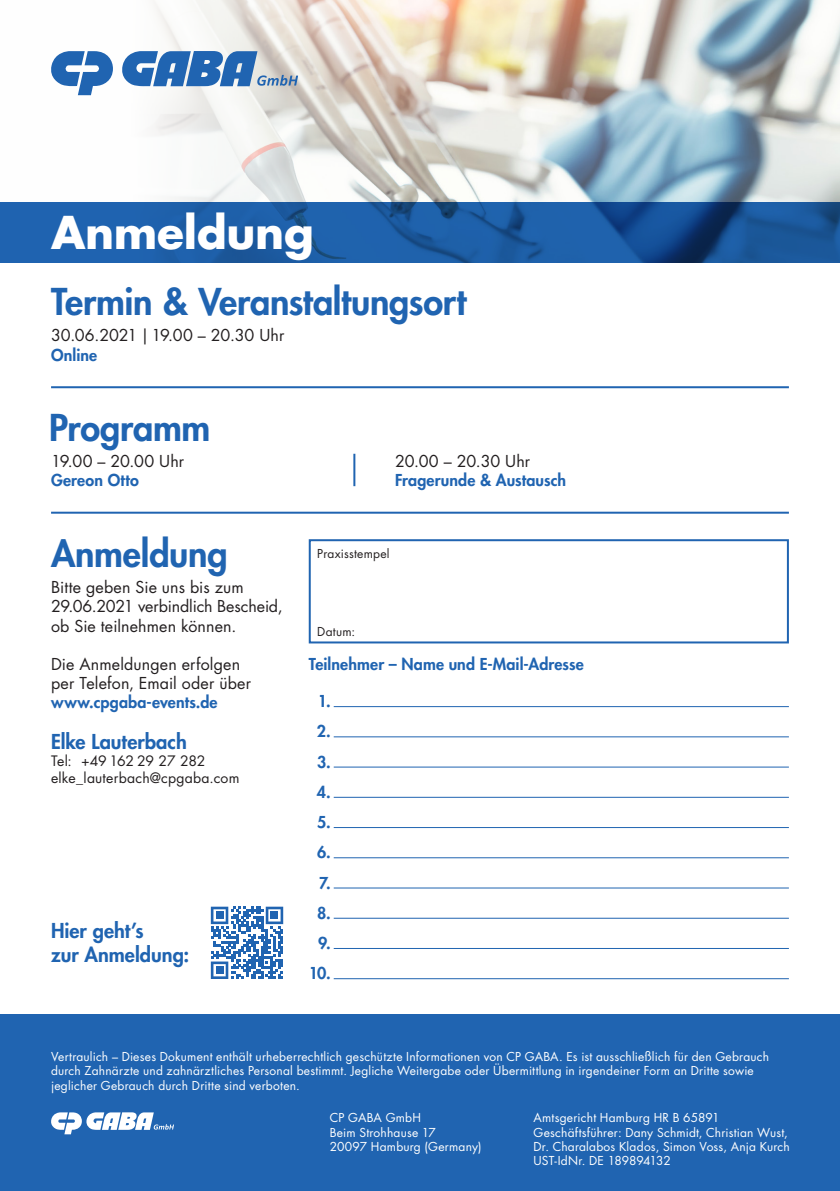
<style>
.page{position:relative;width:840px;height:1191px;background:#fff}
.page>*{position:absolute;margin:0;border:0;box-sizing:border-box;transform-origin:0 0}
.t1{font:700 44px "Futura Std";letter-spacing:-.005em;color:#fff}
.t2{font:800 36px "Futura Std";letter-spacing:-.01em;color:#2064b1}
.t3{font:800 20px/24px "Futura Std";color:#2064b1}
.t4{font:16px/19.2px "Futura Std";letter-spacing:.005em;color:#231f20}
.t5{font:800 16px/30.2px "Futura Std";letter-spacing:.01em;color:#2064b1;text-align:right}
.t6{font:14px/16.8px "Futura Std";letter-spacing:.015em;color:#231f20}
.t7{font:12px/14.4px "Futura Std";letter-spacing:.02em;color:#fff}
.t8{font:12px "Futura Std";letter-spacing:.02em;color:#231f20}
</style>
<div class="page">
<div style="left:0;top:1015px;width:839px;height:176px;background:#2064b1"></div>
<svg style="left:51px;top:1112px;width:123px;height:22px"></svg>
<img style="left:78px;top:0;width:761px;height:202px">
<svg style="left:0;top:202px;width:839px;height:60px;background:#1b59a0"></svg>
<svg style="left:51px;top:51px;width:62px;height:44px"></svg>
<svg style="left:119px;top:51px;width:179px;height:35px;background:#6a93c2"></svg>
<hr style="left:51px;top:386px;width:737px;height:2px;background:#2064b1">
<hr style="left:51px;top:512px;width:737px;height:2px;background:#2064b1">
<hr style="left:333px;top:736px;width:455px;height:1px;background:#2064b1">
<hr style="left:333px;top:706px;width:455px;height:1px;background:#2064b1">
<hr style="left:333px;top:766px;width:455px;height:1px;background:#2064b1">
<hr style="left:333px;top:797px;width:455px;height:1px;background:#2064b1">
<hr style="left:333px;top:827px;width:455px;height:1px;background:#2064b1">
<hr style="left:333px;top:857px;width:455px;height:1px;background:#2064b1">
<hr style="left:333px;top:887px;width:455px;height:1px;background:#2064b1">
<hr style="left:333px;top:917px;width:455px;height:1px;background:#2064b1">
<hr style="left:333px;top:948px;width:455px;height:1px;background:#2064b1">
<hr style="left:333px;top:978px;width:455px;height:1px;background:#2064b1">
<hr style="left:353px;top:454px;width:2px;height:32px;background:#2064b1">
<div style="left:308px;top:539px;width:480px;height:104px;border:2px solid #2064b1"></div>
<svg style="left:211px;top:906px;width:72px;height:73px"></svg>
<div style="left:216px;top:911px;width:7px;height:8px;background:#2064b1"></div>
<div style="left:270px;top:911px;width:8px;height:8px;background:#2064b1"></div>
<div style="left:216px;top:966px;width:7px;height:8px;background:#2064b1"></div>
<h1 class="t1" style="left:51px;top:203px;width:264px">Anmeldung</h1>
<h2 class="t2" style="left:51px;top:279px;width:416px">Termin &amp; Veranstaltungsort</h2>
<h3 class="t4" style="left:51px;top:326px;width:235px">30.06.2021 | 19.00 – 20.30 Uhr</h3>
<h3 class="t5" style="left:51px;top:339px;width:48px">Online</h3>
<h2 class="t2" style="left:49px;top:405px;width:163px">Programm</h2>
<h3 class="t4" style="left:51px;top:451px;width:135px">19.00 – 20.00 Uhr</h3>
<h3 class="t5" style="left:51px;top:465px;width:89px">Gereon Otto</h3>
<h2 class="t2" style="left:51px;top:531px;width:178px">Anmeldung</h2>
<h3 class="t4" style="left:51px;top:578px;width:233px">Bitte geben Sie uns bis zum<br>29.06.2021 verbindlich Bescheid, ob Sie teilnehmen können.</h3>
<h3 class="t4" style="left:51px;top:654px;width:201px">Die Anmeldungen erfolgen per Telefon, Email oder über</h3>
<h3 class="t5" style="left:51px;top:687px;width:168px">www.cpgaba-events.de</h3>
<h3 class="t3" style="left:51px;top:729px;width:137px">Elke Lauterbach</h3>
<p class="t6" style="left:51px;top:752px;width:190px">Tel: +49 162 29 27 282 elke_lauterbach@cpgaba.com</p>
<h3 class="t3" style="left:51px;top:919px;width:140px">Hier geht’s<br>zur Anmeldung:</h3>
<h3 class="t4" style="left:395px;top:451px;width:137px">20.00 – 20.30 Uhr</h3>
<h3 class="t5" style="left:395px;top:465px;width:173px">Fragerunde &amp; Austausch</h3>
<p class="t8" style="left:317px;top:546px;width:74px">Praxisstempel</p>
<p class="t8" style="left:317px;top:623px;width:39px">Datum:</p>
<h3 class="t5" style="left:308px;top:649px;width:276px">Teilnehmer – Name und E-Mail-Adresse</h3>
<h3 class="t5" style="left:308px;top:686px;width:24px">1.<br>2.<br>3.<br>4.<br>5.<br>6.<br>7.<br>8.<br>9.<br>10.</h3>
<p class="t7" style="left:51px;top:1049px;width:719px">Vertraulich – Dieses Dokument enthält urheberrechtlich geschützte Informationen von CP GABA. Es ist ausschließlich für den Gebrauch durch Zahnärzte und zahnärztliches Personal bestimmt. Jegliche Weitergabe oder Übermittlung in irgendeiner Form an Dritte sowie jeglicher Gebrauch durch Dritte sind verboten.</p>
<p class="t7" style="left:329px;top:1110px;width:153px">CP GABA GmbH<br>Beim Strohhause 17<br>20097 Hamburg (Germany)</p>
<p class="t7" style="left:533px;top:1110px;width:257px">Amtsgericht Hamburg HR B 65891<br>Geschäftsführer: Dany Schmidt, Christian Wust, Dr. Charalabos Klados, Simon Voss, Anja Kurch UST-IdNr. DE 189894132</p>
</div>
